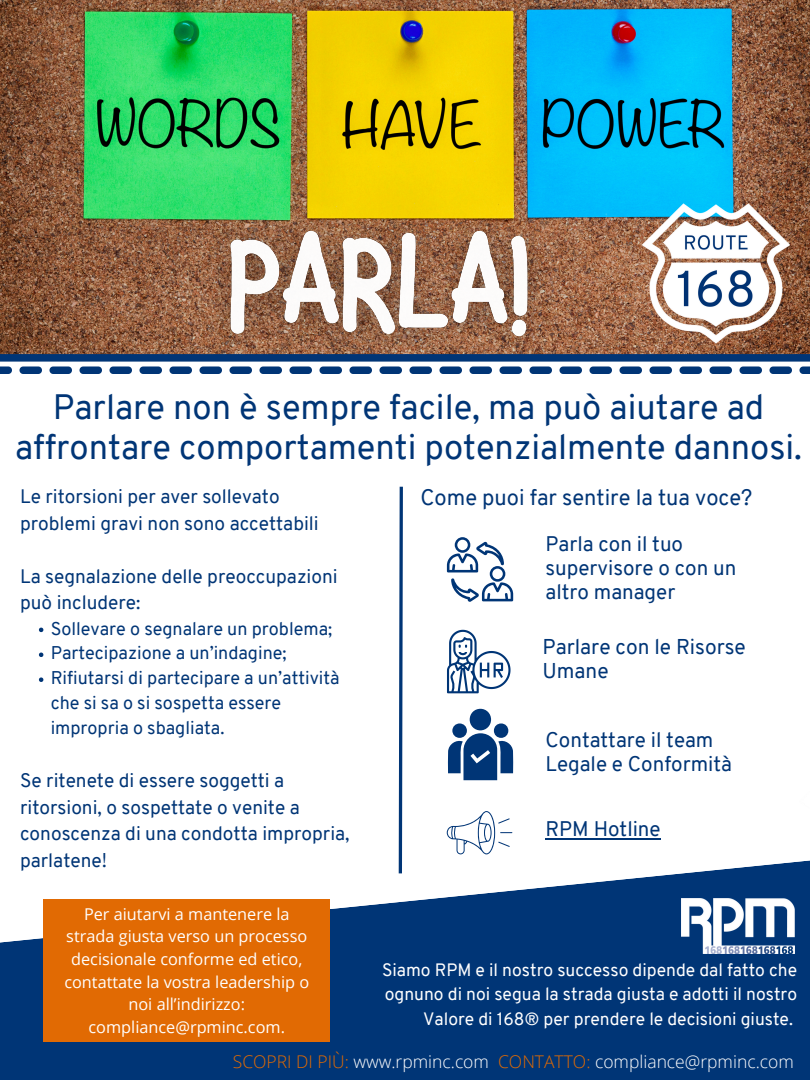
<style>
.page{position:relative;width:810px;height:1080px;background:#fff}
.page>*{position:absolute;margin:0;border:0;box-sizing:border-box;transform-origin:0 0}
.t1{font:34.44px/40.2px "Overpass";color:#003576;text-align:center}
.t2{font:21.88px "Overpass";color:#003576}
.t3{font:20.94px/24.2px "Overpass";color:#003576}
.t4{font:20.62px/23.9px "Overpass";color:#003576}
.t5{font:19.06px/26.6px "Overpass";color:#003576}
.t6{font:18px/24.9px "Overpass";color:#003576}
.t7{font:17.5px/24.4px "Overpass";color:#fff;text-align:right}
.t8{font:300 17.5px "Open Sans";color:#fff}
.t9{font:16.25px/22.7px "Open Sans";color:#fff;text-align:center}
.s1{color:#e16a03}
</style>
<div class="page">
<img style="left:0;top:0;width:810px;height:354px">
<svg style="left:0;top:854px;width:623px;height:226px;fill:#003576"></svg>
<div style="left:44px;top:899px;width:286px;height:143px;background:#e16a03"></div>
<svg style="left:447px;top:811px;width:65px;height:43px"></svg>
<img style="left:187px;top:195px;width:383px;height:159px">
<div style="left:0;top:354px;width:810px;height:8px;background:#003576"></div>
<svg style="left:0;top:366px;width:810px;height:8px"></svg>
<svg style="left:397px;top:486px;width:8px;height:391px"></svg>
<svg style="left:447px;top:537px;width:66px;height:65px"></svg>
<svg style="left:447px;top:630px;width:64px;height:63px"></svg>
<div style="left:470px;top:709px;width:21px;height:21px;background:#003576;border-radius:50%"></div>
<div style="left:452px;top:723px;width:15px;height:15px;background:#003576;border-radius:50%"></div>
<div style="left:494px;top:723px;width:14px;height:15px;background:#003576;border-radius:50%"></div>
<svg style="left:448px;top:733px;width:65px;height:47px"></svg>
<img style="left:623px;top:860px;width:187px;height:220px">
<img style="left:632px;top:186px;width:168px;height:169px">
<svg style="left:39px;top:628px;width:4px;height:4px"></svg>
<svg style="left:39px;top:653px;width:4px;height:4px"></svg>
<svg style="left:39px;top:677px;width:4px;height:5px"></svg>
<hr style="left:546px;top:838px;width:115px;height:2px;background:#003576">
<h4 class="t1" style="left:15px;top:390px;width:788px">Parlare non è sempre facile, ma può aiutare ad affrontare comportamenti potenzialmente dannosi.</h4>
<h3 class="t5" style="left:20px;top:485px;width:300px">Le ritorsioni per aver sollevato problemi gravi non sono accettabili</h3>
<p class="t5" style="left:20px;top:565px;width:319px">La segnalazione delle preoccupazioni può includere:</p>
<h3 class="t6" style="left:51px;top:618px;width:283px">Sollevare o segnalare un problema;</h3>
<p class="t6" style="left:51px;top:643px;width:237px">Partecipazione a un’indagine;</p>
<h4 class="t6" style="left:51px;top:667px;width:291px">Rifiutarsi di partecipare a un’attività che si sa o si sospetta essere impropria o sbagliata.</h4>
<h4 class="t5" style="left:20px;top:769px;width:331px">Se ritenete di essere soggetti a ritorsioni, o sospettate o venite a conoscenza di una condotta impropria, parlatene!</h4>
<p class="t9" style="left:64px;top:902px;width:246px">Per aiutarvi a mantenere la strada giusta verso un processo decisionale conforme ed etico, contattate la vostra leadership o noi all’indirizzo: compliance@rpminc.com.</p>
<p class="t8" style="left:233px;top:1049px;width:562px"><span class="s1">SCOPRI DI PIÙ:</span> www.rpminc.com <span class="s1">CONTATTO:</span> compliance@rpminc.com</p>
<p class="t2" style="left:420px;top:489px;width:334px">Come puoi far sentire la tua voce?</p>
<p class="t4" style="left:546px;top:534px;width:192px">Parla con il tuo supervisore o con un altro manager</p>
<h3 class="t3" style="left:543px;top:637px;width:205px">Parlare con le Risorse<br>Umane</h3>
<h3 class="t4" style="left:546px;top:730px;width:188px">Contattare il team<br>Legale e Conformità</h3>
<p class="t4" style="left:546px;top:819px;width:117px">RPM Hotline</p>
<p class="t7" style="left:382px;top:959px;width:417px">Siamo RPM e il nostro successo dipende dal fatto che ognuno di noi segua la strada giusta e adotti il nostro<br>Valore di 168® per prendere le decisioni giuste.</p>
</div>
